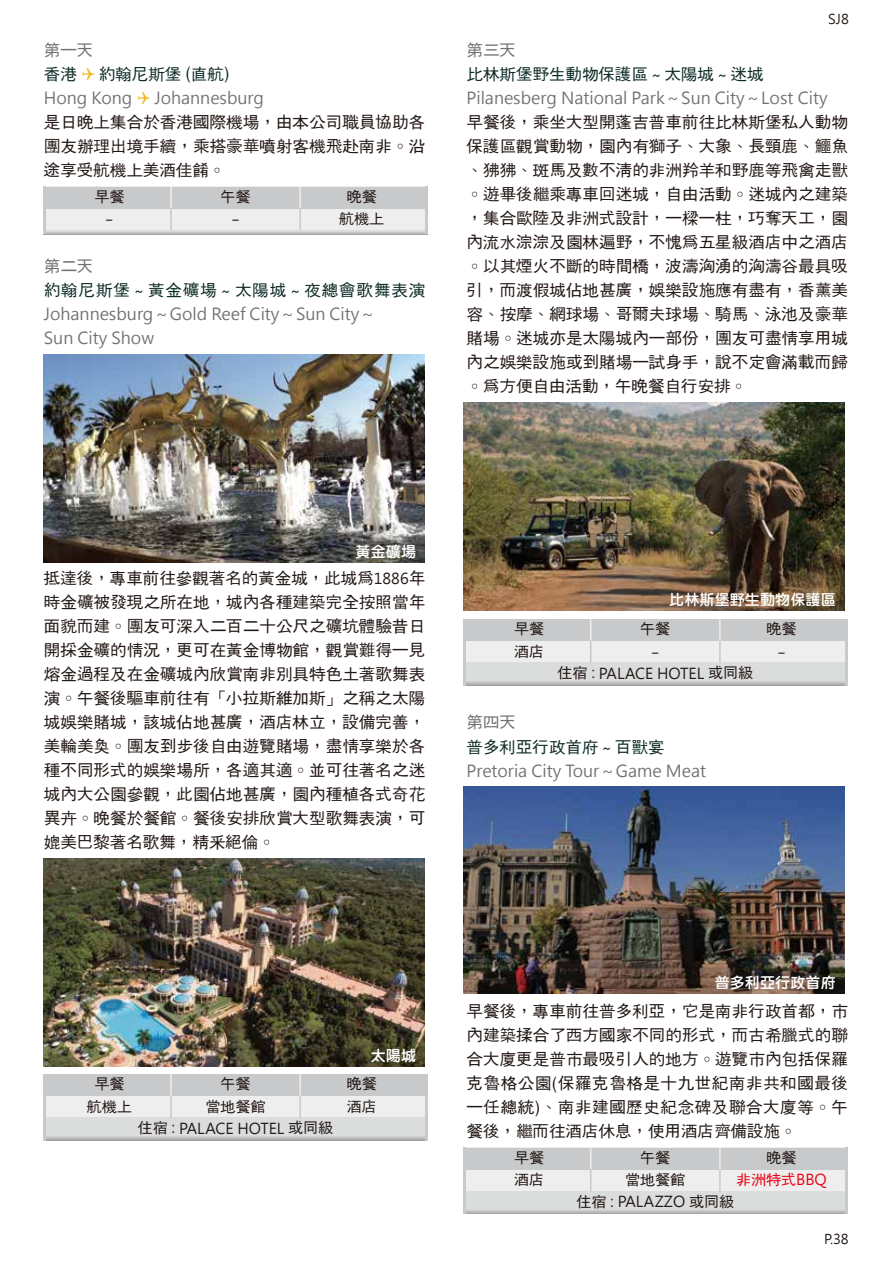
<style>
.page{position:relative;width:893px;height:1263px;background:#fff}
.page>*{position:absolute;margin:0;border:0;box-sizing:border-box;transform-origin:0 0}
.t1{font:16.5px/24px "FZPHB B51 0";letter-spacing:.005em;color:#221815;text-align:justify}
.t2{font:16.5px/24px "Microsoft Jheng Hei";color:#727171}
.t3{font:16.5px "FZPHB B51 0";color:#0e2c27}
.t4{font:16.5px "FZPHB B51 0";letter-spacing:.055em;color:#0e2c27}
.t5{font:16.5px "FZPHB B51 0";color:#727171}
.t6{font:15px "FZPHB B51 0";color:#221815}
.t7{font:15px "Microsoft Jheng Hei";color:#221815}
.t8{font:15px "DFN Yuan MXB HKP BF";letter-spacing:.01em;color:#fff}
.t9{font:15px "FZPHB B51 0";color:#e60012}
.t10{font:13.5px "Microsoft Jheng Hei";color:#221815}
.s1{font-family:"Microsoft Jheng Hei";font-size:15px}
.s2{font-family:"FZPHB B51 0"}
.s3{font-family:"Microsoft Jheng Hei"}
</style>
<div class="page">
<div style="left:43px;top:1074px;width:385px;height:66px;background:#efeeef"></div>
<svg style="left:46px;top:1118px;width:379px;height:22px;background:#d5d6d6"></svg>
<hr style="left:43px;top:1074px;width:3px;height:66px;background:#c8c9ca">
<hr style="left:425px;top:1074px;width:3px;height:66px;background:#c8c9ca">
<div style="left:46px;top:1074px;width:379px;height:21px;background:#c8c9ca"></div>
<hr style="left:170px;top:1095px;width:2px;height:23px;background:#c8c9ca">
<hr style="left:299px;top:1095px;width:2px;height:23px;background:#c8c9ca">
<hr style="left:170px;top:1074px;width:2px;height:21px;background:#efeeef">
<hr style="left:299px;top:1074px;width:2px;height:21px;background:#efeeef">
<div style="left:463px;top:619px;width:385px;height:66px;background:#efeeef"></div>
<svg style="left:466px;top:663px;width:379px;height:22px;background:#d5d6d6"></svg>
<hr style="left:463px;top:619px;width:3px;height:66px;background:#c8c9ca">
<hr style="left:845px;top:619px;width:3px;height:66px;background:#c8c9ca">
<div style="left:466px;top:619px;width:379px;height:22px;background:#c8c9ca"></div>
<hr style="left:719px;top:640px;width:2px;height:23px;background:#c8c9ca">
<svg style="left:590px;top:619px;width:1px;height:44px"></svg>
<hr style="left:719px;top:619px;width:2px;height:22px;background:#efeeef">
<div style="left:463px;top:1148px;width:385px;height:66px;background:#efeeef"></div>
<svg style="left:466px;top:1191px;width:379px;height:23px;background:#d5d6d6"></svg>
<hr style="left:463px;top:1148px;width:3px;height:66px;background:#c8c9ca">
<hr style="left:845px;top:1148px;width:3px;height:66px;background:#c8c9ca">
<div style="left:466px;top:1148px;width:379px;height:21px;background:#c8c9ca"></div>
<hr style="left:719px;top:1169px;width:2px;height:22px;background:#c8c9ca">
<svg style="left:590px;top:1148px;width:1px;height:43px"></svg>
<hr style="left:719px;top:1148px;width:2px;height:21px;background:#efeeef">
<div style="left:43px;top:187px;width:385px;height:47px;background:#efeeef"></div>
<svg style="left:46px;top:231px;width:379px;height:3px"></svg>
<hr style="left:43px;top:187px;width:3px;height:47px;background:#c8c9ca">
<hr style="left:425px;top:187px;width:3px;height:47px;background:#c8c9ca">
<div style="left:46px;top:187px;width:379px;height:21px;background:#c8c9ca"></div>
<hr style="left:170px;top:208px;width:2px;height:23px;background:#c8c9ca">
<hr style="left:299px;top:208px;width:2px;height:23px;background:#c8c9ca">
<hr style="left:170px;top:187px;width:2px;height:21px;background:#efeeef">
<hr style="left:299px;top:187px;width:2px;height:21px;background:#efeeef">
<img style="left:43px;top:859px;width:382px;height:207px">
<img style="left:43px;top:355px;width:382px;height:207px">
<img style="left:463px;top:403px;width:381px;height:207px">
<img style="left:463px;top:786px;width:381px;height:208px">
<p class="t5" style="left:44px;top:41px;width:51px">第一天</p>
<p class="t3" style="left:44px;top:65px;width:34px">香港</p>
<p class="t3" style="left:99px;top:65px;width:132px">約翰尼斯堡 (直航)</p>
<p class="t2" style="left:44px;top:86px;width:90px">Hong Kong</p>
<p class="t2" style="left:155px;top:86px;width:111px">Johannesburg</p>
<p class="t1" style="left:44px;top:111px;width:383px">是日晚上集合於香港國際機場，由本公司職員協助各團友辦理出境手續，乘搭豪華噴射客機飛赴南非。沿途享受航機上美酒佳餚。</p>
<p class="t6" style="left:94px;top:188px;width:31px">早餐</p>
<p class="t6" style="left:221px;top:188px;width:31px">午餐</p>
<p class="t6" style="left:347px;top:188px;width:31px">晚餐</p>
<p class="t6" style="left:102px;top:211px;width:16px">－</p>
<p class="t6" style="left:228px;top:211px;width:16px">－</p>
<p class="t6" style="left:339px;top:211px;width:46px">航機上</p>
<p class="t5" style="left:44px;top:257px;width:51px">第二天</p>
<p class="t4" style="left:44px;top:281px;width:383px">約翰尼斯堡～黃金礦場～太陽城～夜總會歌舞表演</p>
<p class="t2" style="left:44px;top:302px;width:334px">Johannesburg～Gold Reef City～Sun City～<br>Sun City Show</p>
<p class="t10" style="left:828px;top:11px;width:22px">SJ8</p>
<p class="t5" style="left:466px;top:42px;width:51px">第三天</p>
<p class="t3" style="left:466px;top:66px;width:298px">比林斯堡野生動物保護區～太陽城～迷城</p>
<p class="t2" style="left:466px;top:86px;width:363px">Pilanesberg National Park～Sun City～Lost City</p>
<p class="t1" style="left:466px;top:111px;width:383px">早餐後，乘坐大型開蓬吉普車前往比林斯堡私人動物保護區觀賞動物，園內有獅子、大象、長頸鹿、鱷魚、狒狒、斑馬及數不清的非洲羚羊和野鹿等飛禽走獸。遊畢後繼乘專車回迷城，自由活動。迷城內之建築，集合歐陸及非洲式設計，一樑一柱，巧奪天工，園內流水淙淙及園林遍野，不愧為五星級酒店中之酒店。以其煙火不斷的時間橋，波濤洶湧的洶濤谷最具吸引，而渡假城佔地甚廣，娛樂設施應有盡有，香薰美容、按摩、網球場、哥爾夫球場、騎馬、泳池及豪華賭場。迷城亦是太陽城內一部份，團友可盡情享用城內之娛樂設施或到賭場一試身手，說不定會滿載而歸。為方便自由活動，午晚餐自行安排。</p>
<p class="t8" style="left:356px;top:544px;width:62px">黃金礦場</p>
<p class="t1" style="left:44px;top:567px;width:383px">抵達後，專車前往參觀著名的黃金城，此城為<span class="s1">1886</span>年時金礦被發現之所在地，城內各種建築完全按照當年面貌而建。團友可深入二百二十公尺之礦坑體驗昔日開採金礦的情況，更可在黃金博物館，觀賞難得一見熔金過程及在金礦城內欣賞南非別具特色土著歌舞表演。午餐後驅車前往有「小拉斯維加斯」之稱之太陽城娛樂賭城，該城佔地甚廣，酒店林立，設備完善，美輪美奐。團友到步後自由遊覽賭場，盡情享樂於各種不同形式的娛樂場所，各適其適。並可往著名之迷城內大公園參觀，此園佔地甚廣，園內種植各式奇花異卉。晚餐於餐館。餐後安排欣賞大型歌舞表演，可媲美巴黎著名歌舞，精釆絕倫。</p>
<p class="t8" style="left:669px;top:592px;width:168px">比林斯堡野生動物保護區</p>
<p class="t6" style="left:514px;top:621px;width:31px">早餐</p>
<p class="t6" style="left:640px;top:621px;width:31px">午餐</p>
<p class="t6" style="left:766px;top:621px;width:31px">晚餐</p>
<p class="t6" style="left:514px;top:643px;width:31px">酒店</p>
<p class="t6" style="left:648px;top:643px;width:16px">－</p>
<p class="t7" style="left:558px;top:664px;width:197px"><span class="s2">住宿 :</span> PALACE HOTEL <span class="s2">或同級</span></p>
<p class="t6" style="left:774px;top:643px;width:16px">－</p>
<p class="t5" style="left:466px;top:714px;width:51px">第四天</p>
<p class="t3" style="left:466px;top:738px;width:199px">普多利亞行政首府～百獸宴</p>
<p class="t2" style="left:466px;top:758px;width:241px">Pretoria City Tour～Game Meat</p>
<p class="t8" style="left:371px;top:1048px;width:47px">太陽城</p>
<p class="t6" style="left:94px;top:1076px;width:31px">早餐</p>
<p class="t6" style="left:221px;top:1076px;width:31px">午餐</p>
<p class="t6" style="left:347px;top:1076px;width:31px">晚餐</p>
<p class="t6" style="left:87px;top:1098px;width:46px">航機上</p>
<p class="t6" style="left:206px;top:1098px;width:61px">當地餐館</p>
<p class="t7" style="left:138px;top:1119px;width:197px"><span class="s2">住宿 :</span> PALACE HOTEL <span class="s2">或同級</span></p>
<p class="t6" style="left:347px;top:1098px;width:31px">酒店</p>
<p class="t8" style="left:715px;top:975px;width:123px">普多利亞行政首府</p>
<p class="t1" style="left:466px;top:999px;width:383px">早餐後，專車前往普多利亞，它是南非行政首都，市內建築揉合了西方國家不同的形式，而古希臘式的聯合大廈更是普市最吸引人的地方。遊覽市內包括保羅克魯格公園(保羅克魯格是十九世紀南非共和國最後一任總統)、南非建國歷史紀念碑及聯合大廈等。午餐後，繼而往酒店休息，使用酒店齊備設施。</p>
<p class="t6" style="left:514px;top:1149px;width:31px">早餐</p>
<p class="t6" style="left:640px;top:1149px;width:31px">午餐</p>
<p class="t6" style="left:766px;top:1149px;width:31px">晚餐</p>
<p class="t6" style="left:514px;top:1172px;width:31px">酒店</p>
<p class="t6" style="left:625px;top:1172px;width:61px">當地餐館</p>
<p class="t7" style="left:576px;top:1192px;width:159px"><span class="s2">住宿 :</span> PALAZZO <span class="s2">或同級</span></p>
<p class="t9" style="left:736px;top:1171px;width:92px">非洲特式<span class="s3">BBQ</span></p>
<p class="t10" style="left:824px;top:1231px;width:26px">P.38</p>
</div>
